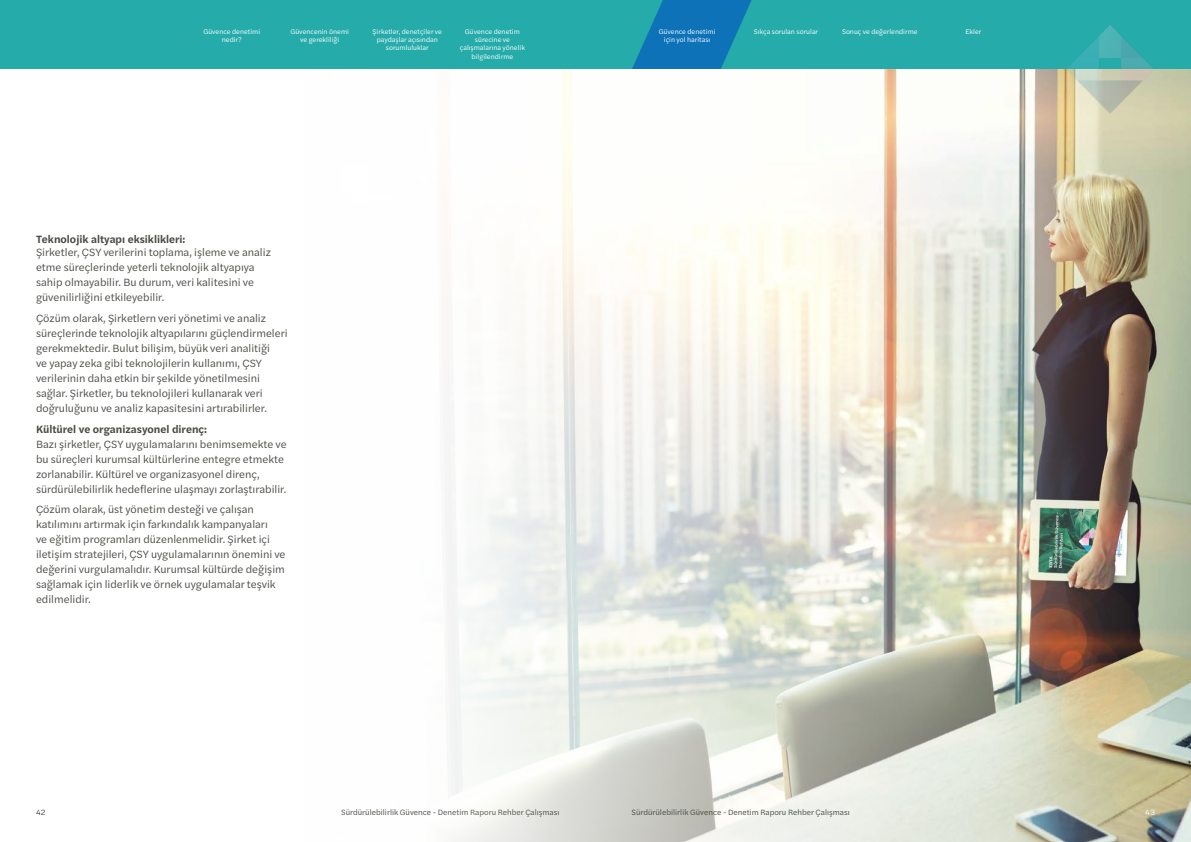
<style>
.page{position:relative;width:1191px;height:842px;background:#fff}
.page>*{position:absolute;margin:0;border:0;box-sizing:border-box;transform-origin:0 0}
.t1{font:11px/15px "Halyard Text";color:#484a43}
.t2{font:600 11px "Halyard Text";color:#484a43}
.t3{font:8px "Halyard Text";color:#474a43}
.t4{font:8px "Halyard Text";color:#fff}
.t5{font:7px/8.4px "Halyard Text";color:#fff;text-align:center}
</style>
<div class="page">
<img style="left:448px;top:69px;width:743px;height:773px">
<div style="left:0;top:0;width:1191px;height:69px;background:#25abaa"></div>
<img style="left:1065px;top:25px;width:90px;height:88px">
<svg style="left:632px;top:0;width:120px;height:69px"></svg>
<p class="t5" style="left:659px;top:27px;width:58px">Güvence denetimi</p>
<p class="t5" style="left:842px;top:27px;width:77px">Sonuç ve değerlendirme</p>
<p class="t5" style="left:965px;top:27px;width:17px">Ekler</p>
<p class="t5" style="left:664px;top:35px;width:48px">için yol haritası</p>
<p class="t5" style="left:203px;top:27px;width:58px">Güvence denetimi nedir?</p>
<p class="t5" style="left:373px;top:27px;width:71px">Şirketler, denetçiler ve paydaşlar açısından sorumluluklar</p>
<p class="t5" style="left:290px;top:27px;width:60px">Güvencenin önemi ve gerekliliği</p>
<p class="t5" style="left:465px;top:27px;width:56px">Güvence denetim</p>
<p class="t5" style="left:754px;top:27px;width:66px">Sıkça sorulan sorular</p>
<p class="t5" style="left:460px;top:35px;width:67px">sürecine ve çalışmalarına yönelik bilgilendirme</p>
<p class="t2" style="left:36px;top:231px;width:151px">Teknolojik altyapı eksiklikleri:</p>
<p class="t1" style="left:36px;top:244px;width:236px">Şirketler, ÇSY verilerini toplama, işleme ve analiz etme süreçlerinde yeterli teknolojik altyapıya sahip olmayabilir. Bu durum, veri kalitesini ve güvenilirliğini etkileyebilir.</p>
<p class="t1" style="left:36px;top:310px;width:253px">Çözüm olarak, Şirketlern veri yönetimi ve analiz süreçlerinde teknolojik altyapılarını güçlendirmeleri gerekmektedir. Bulut bilişim, büyük veri analitiği<br>ve yapay zeka gibi teknolojilerin kullanımı, ÇSY verilerinin daha etkin bir şekilde yönetilmesini sağlar. Şirketler, bu teknolojileri kullanarak veri doğruluğunu ve analiz kapasitesini artırabilirler.</p>
<p class="t2" style="left:36px;top:421px;width:173px">Kültürel ve organizasyonel direnç:</p>
<p class="t1" style="left:36px;top:436px;width:252px">Bazı şirketler, ÇSY uygulamalarını benimsemekte ve bu süreçleri kurumsal kültürlerine entegre etmekte zorlanabilir. Kültürel ve organizasyonel direnç, sürdürülebilirlik hedeflerine ulaşmayı zorlaştırabilir.</p>
<p class="t1" style="left:36px;top:501px;width:251px">Çözüm olarak, üst yönetim desteği ve çalışan katılımını artırmak için farkındalık kampanyaları<br>ve eğitim programları düzenlenmelidir. Şirket içi iletişim stratejileri, ÇSY uygulamalarının önemini ve değerini vurgulamalıdır. Kurumsal kültürde değişim sağlamak için liderlik ve örnek uygulamalar teşvik edilmelidir.</p>
<p class="t3" style="left:36px;top:806px;width:11px">42</p>
<p class="t3" style="left:341px;top:806px;width:220px">Sürdürülebilirlik Güvence - Denetim Raporu Rehber Çalışması</p>
<p class="t4" style="left:1145px;top:806px;width:11px">43</p>
<p class="t3" style="left:631px;top:806px;width:220px">Sürdürülebilirlik Güvence - Denetim Raporu Rehber Çalışması</p>
</div>
